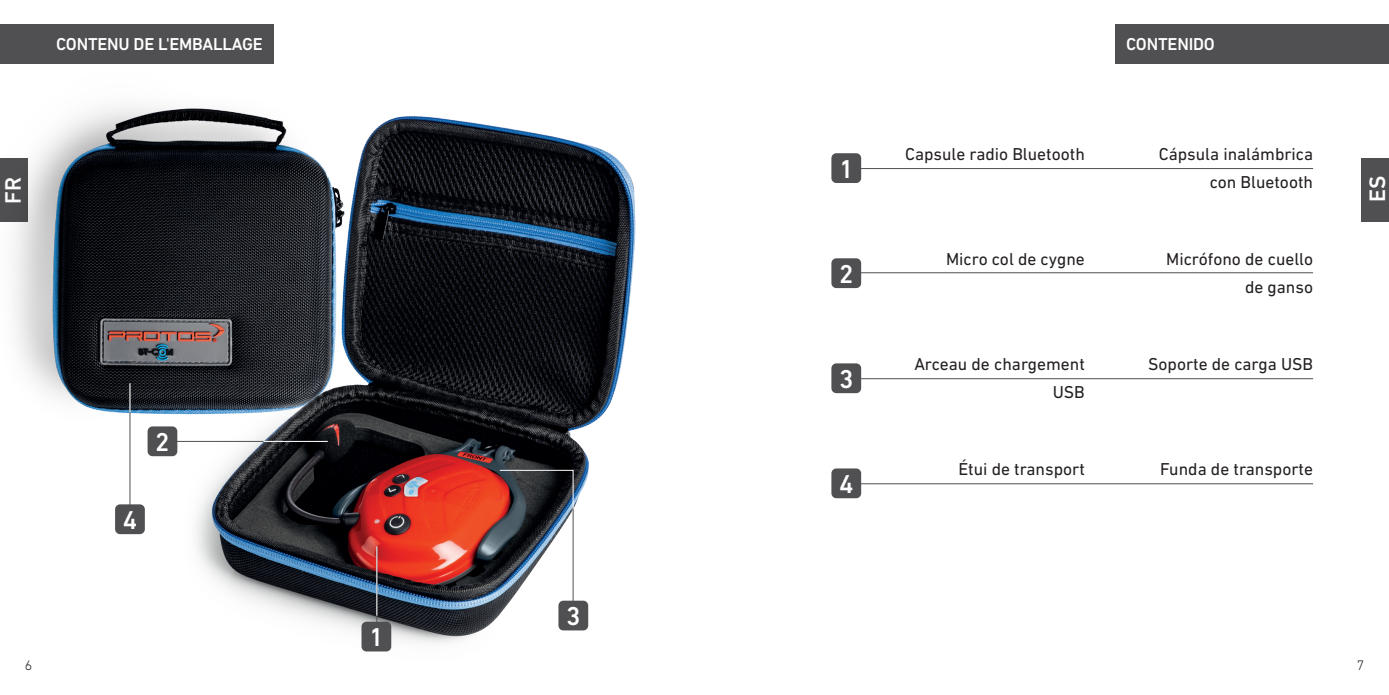
<style>
.page{position:relative;width:1389px;height:695px;background:#fff}
.page>*{position:absolute;margin:0;border:0;box-sizing:border-box;transform-origin:0 0}
.t1{font:500 26.25px "DIN Next LT Pro";color:#fff}
.t2{font:500 22.75px "DIN Next LT Pro";color:#fff}
.t3{font:17.5px/28px "DIN Next LT Pro";color:#231f20;text-align:right}
.t4{font:500 17.5px "DIN Next LT Pro";letter-spacing:-.01em;color:#fff}
.t5{font:300 14px "DIN Next LT Pro";color:#231f20}
</style>
<div class="page">
<div style="left:0;top:25px;width:274px;height:39px;background:#505052"></div>
<div style="left:1362px;top:158px;width:27px;height:64px;background:#505052"></div>
<div style="left:1115px;top:25px;width:274px;height:39px;background:#505052"></div>
<img style="left:0;top:107px;width:178px;height:322px">
<img style="left:178px;top:108px;width:458px;height:544px">
<hr style="left:130px;top:383px;width:1px;height:123px;background:#505052">
<hr style="left:175px;top:441px;width:153px;height:1px;background:#505052">
<hr style="left:377px;top:546px;width:1px;height:79px;background:#505052">
<svg style="left:499px;top:470px;width:75px;height:136px"></svg>
<div style="left:148px;top:426px;width:29px;height:30px;background:#505052;border-radius:5px"></div>
<div style="left:115px;top:504px;width:30px;height:30px;background:#505052;border-radius:5px"></div>
<div style="left:558px;top:600px;width:30px;height:30px;background:#505052;border-radius:5px"></div>
<div style="left:362px;top:621px;width:29px;height:30px;background:#505052;border-radius:5px"></div>
<hr style="left:263px;top:441px;width:65px;height:1px;background:#fff">
<svg style="left:130px;top:383px;width:1px;height:29px"></svg>
<hr style="left:573px;top:508px;width:1px;height:97px;background:#505052">
<hr style="left:377px;top:546px;width:1px;height:69px;background:#fff">
<hr style="left:854px;top:483px;width:459px;height:1px;background:#505052">
<hr style="left:853px;top:378px;width:460px;height:1px;background:#505052">
<hr style="left:852px;top:168px;width:461px;height:1px;background:#505052">
<hr style="left:851px;top:272px;width:462px;height:1px;background:#505052">
<div style="left:831px;top:153px;width:30px;height:30px;background:#505052;border-radius:5px"></div>
<div style="left:831px;top:258px;width:30px;height:30px;background:#505052;border-radius:5px"></div>
<div style="left:831px;top:363px;width:30px;height:30px;background:#505052;border-radius:5px"></div>
<div style="left:831px;top:468px;width:30px;height:30px;background:#505052;border-radius:5px"></div>
<p class="t4" style="left:56px;top:34px;width:208px">CONTENU DE L'EMBALLAGE</p>
<p class="t4" style="left:1126px;top:34px;width:90px">CONTENIDO</p>
<p class="t3" style="left:905px;top:140px;width:181px">Capsule radio Bluetooth</p>
<p class="t3" style="left:1159px;top:140px;width:156px">Cápsula inalámbrica con Bluetooth</p>
<h1 class="t1" style="left:839px;top:154px;width:16px">1</h1>
<h2 class="t2" style="left:0;top:203px;width:28px;rotate:-90deg">FR</h2>
<h2 class="t2" style="left:1364px;top:202px;width:28px;rotate:-90deg">ES</h2>
<h1 class="t1" style="left:155px;top:427px;width:16px">2</h1>
<h1 class="t1" style="left:123px;top:505px;width:16px">4</h1>
<h1 class="t1" style="left:369px;top:622px;width:16px">1</h1>
<h1 class="t1" style="left:566px;top:601px;width:16px">3</h1>
<h1 class="t1" style="left:839px;top:259px;width:16px">2</h1>
<h1 class="t1" style="left:839px;top:364px;width:16px">3</h1>
<h1 class="t1" style="left:839px;top:469px;width:16px">4</h1>
<p class="t3" style="left:946px;top:245px;width:140px">Micro col de cygne</p>
<p class="t3" style="left:1166px;top:245px;width:148px">Micrófono de cuello de ganso</p>
<p class="t3" style="left:914px;top:350px;width:172px">Arceau de chargement<br>USB</p>
<p class="t3" style="left:1148px;top:350px;width:166px">Soporte de carga USB</p>
<p class="t3" style="left:958px;top:455px;width:128px">Étui de transport</p>
<p class="t3" style="left:1160px;top:455px;width:155px">Funda de transporte</p>
<p class="t5" style="left:25px;top:657px;width:9px">6</p>
<p class="t5" style="left:1357px;top:657px;width:9px">7</p>
</div>
